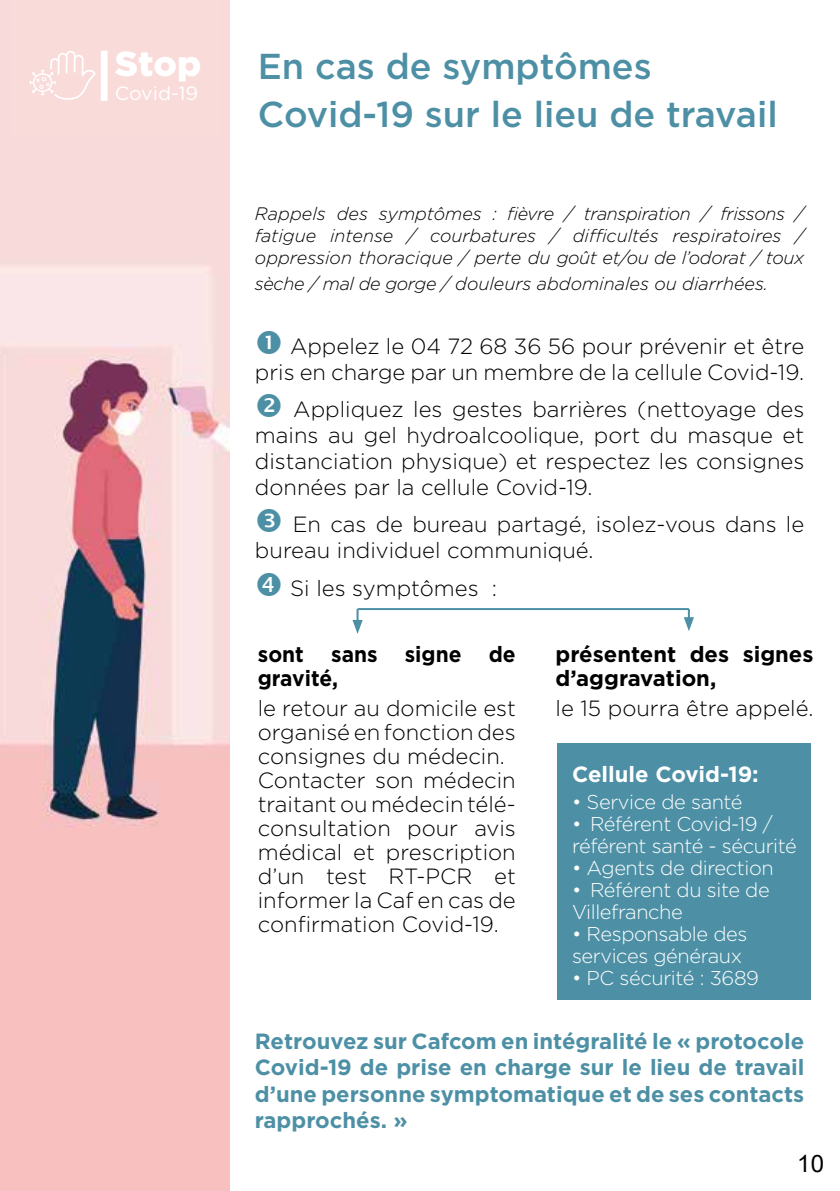
<style>
.page{position:relative;width:840px;height:1191px;background:#fff}
.page>*{position:absolute;margin:0;border:0;box-sizing:border-box;transform-origin:0 0}
.t1{font:500 36px/48px "Gotham";color:#4d90a5}
.t2{font:900 34.8px "Gotham";color:#fff}
.t3{font:24px "Arial";color:#000}
.t4{font:300 22px/24px "Gotham";color:#000}
.t5{font:700 22px/26.4px "Gotham";color:#4d90a5;text-align:justify}
.t6{font:700 22px/24px "Gotham";color:#000}
.t7{font:700 22px/24px "Gotham";color:#000;scale:.95 1}
.t8{font:700 22px "Gotham";color:#fff}
.t9{font:300 20px/22px "Gotham";letter-spacing:-.02em;color:#fff}
.t10{font:19.2px "Gotham";color:#fff}
.t11{font:italic 300 18px/22px "Gotham";color:#000;text-align:justify}
</style>
<div class="page">
<img style="left:0;top:0;width:229px;height:1191px">
<div style="left:12px;top:0;width:208px;height:136px;background:#f9dbd9"></div>
<svg style="left:30px;top:51px;width:66px;height:49px"></svg>
<div style="left:101px;top:51px;width:6px;height:50px;background:#fff"></div>
<svg style="left:352px;top:609px;width:10px;height:25px"></svg>
<hr style="left:357px;top:608px;width:331px;height:2px;background:#4d90a5">
<svg style="left:683px;top:609px;width:10px;height:22px"></svg>
<div style="left:556px;top:742px;width:254px;height:257px;background:#4d90a5"></div>
<h2 class="t2" style="left:115px;top:39px;width:88px">Stop</h2>
<p class="t10" style="left:115px;top:81px;width:85px">Covid-19</p>
<h1 class="t1" style="left:258px;top:42px;width:521px">En cas de symptômes<br>Covid-19 sur le lieu de travail</h1>
<p class="t11" style="left:255px;top:202px;width:550px">Rappels des symptômes : fièvre / transpiration / frissons / fatigue intense / courbatures / difficultés respiratoires / oppression thoracique / perte du goût et/ou de l’odorat / toux</p>
<p class="t11" style="left:255px;top:272px;width:514px">sèche / mal de gorge / douleurs abdominales ou diarrhées.</p>
<p class="t4" style="left:255px;top:332px;width:550px;line-height:26px;text-align:right">Appelez le 04 72 68 36 56 pour prévenir et être pris en charge par un membre de la cellule Covid-19.</p>
<p class="t4" style="left:255px;top:396px;width:550px;line-height:26px;text-align:justify;text-indent:38px">Appliquez les gestes barrières (nettoyage des mains au gel hydroalcoolique, port du masque et distanciation physique) et respectez les consignes données par la cellule Covid-19.</p>
<p class="t4" style="left:255px;top:511px;width:550px;line-height:26px;text-indent:38px">En cas de bureau partagé, isolez-vous dans le bureau individuel communiqué.</p>
<p class="t4" style="left:290px;top:575px;width:208px">Si les symptômes :</p>
<p class="t7" style="left:258px;top:642px;width:273px">sont sans signe de gravité,</p>
<p class="t4" style="left:258px;top:695px;width:259px">le retour au domicile est organisé en fonction des consignes du médecin.<br>Contacter son médecin traitant ou médecin télé&shy;consultation pour avis médical et prescription d’un test RT-PCR et informer la Caf en cas de confirmation Covid-19.</p>
<p class="t6" style="left:555px;top:642px;width:259px">présentent des signes d’aggravation,</p>
<p class="t4" style="left:555px;top:695px;width:259px">le 15 pourra être appelé.</p>
<p class="t8" style="left:571px;top:759px;width:188px">Cellule Covid-19:</p>
<p class="t9" style="left:571px;top:790px;width:172px">• Service de santé</p>
<p class="t9" style="left:571px;top:812px;width:226px">• Référent Covid-19 / référent santé - sécurité</p>
<p class="t9" style="left:571px;top:856px;width:203px">• Agents de direction</p>
<p class="t9" style="left:571px;top:878px;width:199px">• Référent du site de<br>Villefranche</p>
<p class="t9" style="left:571px;top:922px;width:177px">• Responsable des services généraux</p>
<p class="t9" style="left:571px;top:966px;width:188px">• PC sécurité : 3689</p>
<p class="t5" style="left:255px;top:1027px;width:550px">Retrouvez sur Cafcom en intégralité le « protocole Covid-19 de prise en charge sur le lieu de travail d’une personne symptomatique et de ses contacts rapprochés. »</p>
<p class="t3" style="left:796px;top:1147px;width:28px">10</p>
</div>
